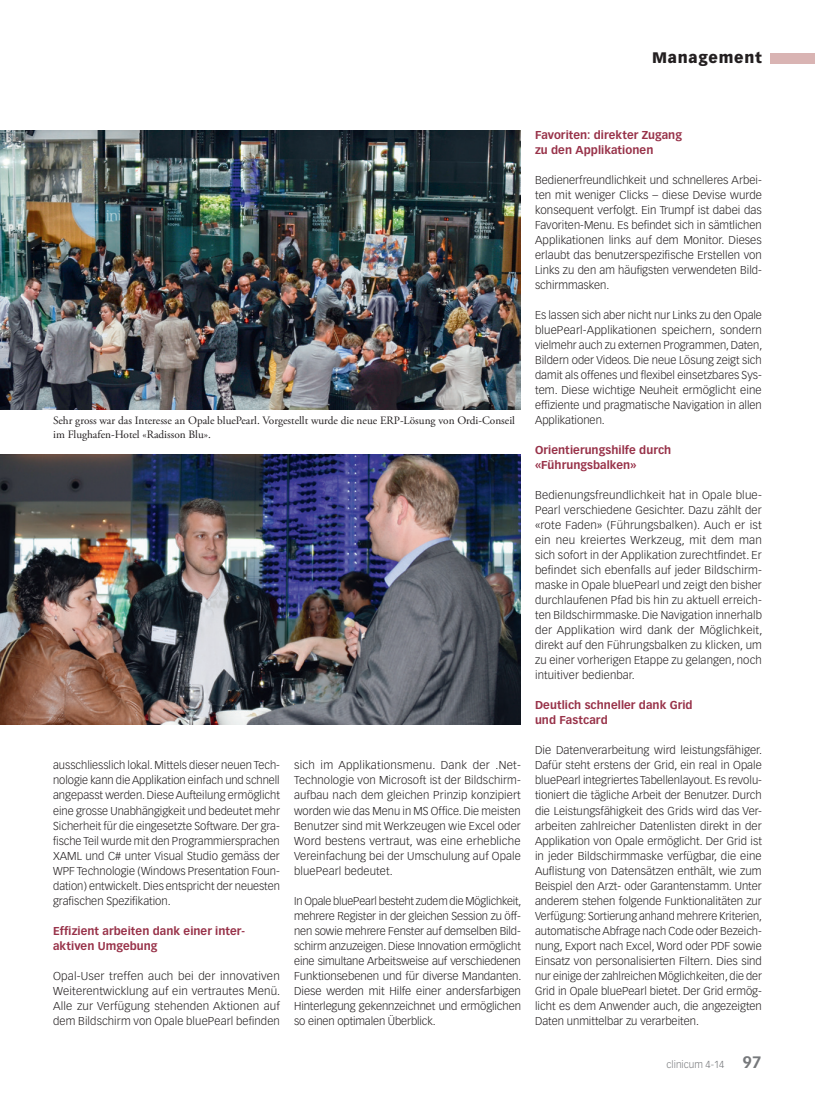
<style>
.page{position:relative;width:815px;height:1099px;background:#fff}
.page>*{position:absolute;margin:0;border:0;box-sizing:border-box;transform-origin:0 0}
.t1{font:900 15px "Vectora LT Std";letter-spacing:.05em;color:#231f20}
.t2{font:300 11.25px/15px "Vectora LT Std";color:#231f20;text-align:justify}
.t3{font:700 11.25px/15px "Vectora LT Std";letter-spacing:.005em;color:#983249}
.t4{font:11.25px/13.5px "Adobe Garamond Pro";color:#231f20}
.t5{font:300 10px "Vectora LH";color:#76787b}
.s1{font-weight:700;font-size:16.25px}
</style>
<div class="page">
<div style="left:770px;top:53px;width:45px;height:10px;background:#d9b4b3"></div>
<img style="left:0;top:130px;width:521px;height:279px">
<img style="left:0;top:454px;width:521px;height:270px">
<h1 class="t1" style="left:652px;top:49px;width:111px">Management</h1>
<p class="t4" style="left:53px;top:414px;width:463px">Sehr gross war das Interesse an Opale bluePearl. Vorgestellt wurde die neue ERP-Lösung von Ordi-Conseil im Flughafen-Hotel «Radisson Blu».</p>
<p class="t2" style="left:53px;top:758px;width:228px">ausschliesslich lokal. Mittels dieser neuen Tech&shy;nologie kann die Applikation einfach und schnell angepasst werden. Diese Aufteilung ermöglicht eine grosse Unabhängigkeit und bedeutet mehr Sicherheit für die eingesetzte Software. Der gra&shy;fische Teil wurde mit den Programmiersprachen XAML und C# unter Visual Studio gemäss der WPF Technologie (Windows Presentation Foun&shy;dation) entwickelt. Dies entspricht der neuesten grafischen Spezifikation.</p>
<p class="t3" style="left:53px;top:923px;width:193px">Effizient arbeiten dank einer inter&shy;aktiven Umgebung</p>
<p class="t2" style="left:53px;top:968px;width:229px">Opal-User treffen auch bei der innovativen Weiterentwicklung auf ein vertrautes Menü.<br>Alle zur Verfügung stehenden Aktionen auf dem Bildschirm von Opale bluePearl befinden</p>
<p class="t2" style="left:294px;top:758px;width:228px">sich im Applikationsmenu. Dank der .Net-Technologie von Microsoft ist der Bildschirm&shy;aufbau nach dem gleichen Prinzip konzipiert worden wie das Menu in MS Office. Die meisten Benutzer sind mit Werkzeugen wie Excel oder Word bestens vertraut, was eine erhebliche Vereinfachung bei der Umschulung auf Opale bluePearl bedeutet.</p>
<p class="t2" style="left:294px;top:893px;width:229px">In Opale bluePearl besteht zudem die Möglichkeit, mehrere Register in der gleichen Session zu öff&shy;nen sowie mehrere Fenster auf demselben Bild&shy;schirm anzuzeigen. Diese Innovation ermöglicht eine simultane Arbeitsweise auf verschiedenen Funktionsebenen und für diverse Mandanten.<br>Diese werden mit Hilfe einer andersfarbigen Hinterlegung gekennzeichnet und ermöglichen so einen optimalen Überblick.</p>
<p class="t3" style="left:535px;top:128px;width:148px">Favoriten: direkter Zugang zu den Applikationen</p>
<p class="t2" style="left:535px;top:173px;width:228px">Bedienerfreundlichkeit und schnelleres Arbei&shy;ten mit weniger Clicks – diese Devise wurde konsequent verfolgt. Ein Trumpf ist dabei das Favoriten-Menu. Es befindet sich in sämtlichen Applikationen links auf dem Monitor. Dieses erlaubt das benutzerspezifische Erstellen von Links zu den am häufigsten verwendeten Bild&shy;schirmmasken.</p>
<p class="t2" style="left:535px;top:308px;width:229px">Es lassen sich aber nicht nur Links zu den Opale bluePearl-Applikationen speichern, sondern vielmehr auch zu externen Programmen, Daten, Bildern oder Videos. Die neue Lösung zeigt sich damit als offenes und flexibel einsetzbares Sys&shy;tem. Diese wichtige Neuheit ermöglicht eine effiziente und pragmatische Navigation in allen Applikationen.</p>
<p class="t3" style="left:535px;top:443px;width:138px">Orientierungshilfe durch «Führungsbalken»</p>
<p class="t2" style="left:535px;top:488px;width:229px">Bedienungsfreundlichkeit hat in Opale blue-Pearl verschiedene Gesichter. Dazu zählt der «rote Faden» (Führungsbalken). Auch er ist ein neu kreiertes Werkzeug, mit dem man sich sofort in der Applikation zurechtfindet. Er befindet sich ebenfalls auf jeder Bildschirm&shy;maske in Opale bluePearl und zeigt den bisher durchlaufenen Pfad bis hin zu aktuell erreich&shy;ten Bildschirmmaske. Die Navigation innerhalb der Applikation wird dank der Möglichkeit, direkt auf den Führungsbalken zu klicken, um zu einer vorherigen Etappe zu gelangen, noch intuitiver bedienbar.</p>
<p class="t3" style="left:535px;top:698px;width:159px">Deutlich schneller dank Grid und Fastcard</p>
<p class="t2" style="left:535px;top:743px;width:229px">Die Datenverarbeitung wird leistungsfähiger.<br>Dafür steht erstens der Grid, ein real in Opale bluePearl integriertes Tabellenlayout. Es revolu&shy;tioniert die tägliche Arbeit der Benutzer. Durch die Leistungsfähigkeit des Grids wird das Ver&shy;arbeiten zahlreicher Datenlisten direkt in der Applikation von Opale ermöglicht. Der Grid ist in jeder Bildschirmmaske verfügbar, die eine Auflistung von Datensätzen enthält, wie zum Beispiel den Arzt- oder Garantenstamm. Unter anderem stehen folgende Funktionalitäten zur Verfügung: Sortierung anhand mehrere Kriterien, automatische Abfrage nach Code oder Bezeich&shy;nung, Export nach Excel, Word oder PDF sowie Einsatz von personalisierten Filtern. Dies sind nur einige der zahlreichen Möglichkeiten, die der Grid in Opale bluePearl bietet. Der Grid ermög&shy;licht es dem Anwender auch, die angezeigten Daten unmittelbar zu verarbeiten.</p>
<p class="t5" style="left:667px;top:1058px;width:97px">clinicum 4-14 <span class="s1">97</span></p>
</div>
